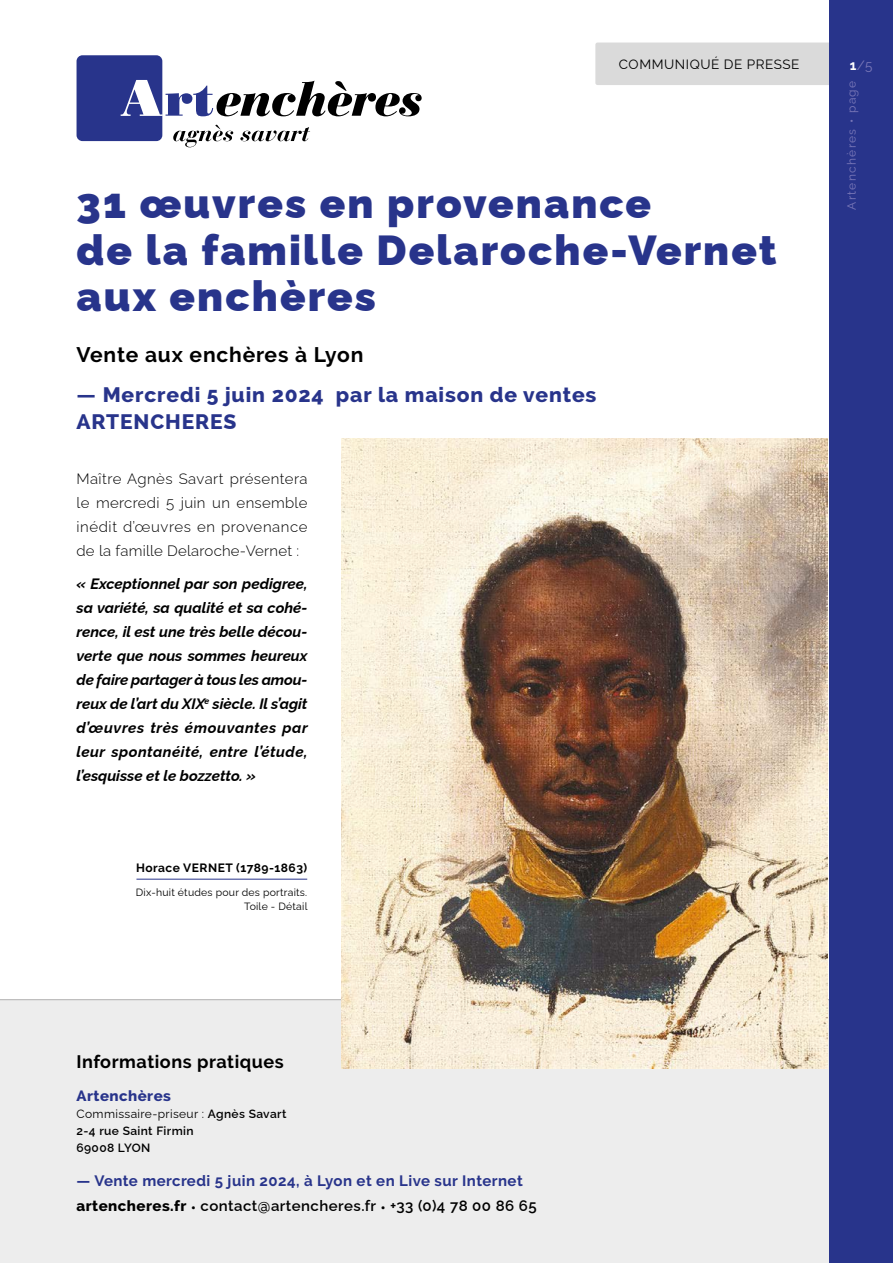
<style>
.page{position:relative;width:893px;height:1263px;background:#fff}
.page>*{position:absolute;margin:0;border:0;box-sizing:border-box;transform-origin:0 0}
.t1{font:900 42px/46.5px "Raleway";letter-spacing:.05em;color:#28348b}
.t2{font:800 21px/27px "Raleway";letter-spacing:.04em;color:#28348b}
.t3{font:700 21px "Raleway";letter-spacing:.04em;color:#000}
.t4{font:700 18px "Raleway";letter-spacing:.03em;color:#000}
.t5{font:italic 700 15px/24px "Raleway";letter-spacing:.025em;color:#000;text-align:justify}
.t6{font:300 15px/24px "Raleway";letter-spacing:.015em;color:#000;text-align:justify}
.t7{font:700 15px/25.2px "Raleway";letter-spacing:.03em;color:#28348b}
.t8{font:800 15px "Raleway";letter-spacing:.03em;color:#28348b}
.t9{font:13.5px "Raleway";letter-spacing:.04em;color:#000}
.t10{font:13.5px "Raleway";color:#7a78b8}
.t11{font:600 12px/16.8px "Raleway";letter-spacing:.03em;color:#000}
.t12{font:700 12px "Raleway";letter-spacing:.04em;color:#000}
.t13{font:12px "Raleway";letter-spacing:.11em;color:#7a78b8}
.t14{font:10.5px/14.7px "Raleway";letter-spacing:.02em;color:#000;text-align:right}
.s1{font-weight:700}
.s2{font-weight:700;color:#fff}
.s3{font-weight:400}
.s4{font-weight:800;color:#000}
.s5{font-weight:600;color:#000}
</style>
<div class="page">
<div style="left:595px;top:43px;width:234px;height:42px;background:#dadada"></div>
<div style="left:0;top:999px;width:829px;height:264px;background:#ededed"></div>
<img style="left:342px;top:438px;width:485px;height:630px">
<div style="left:77px;top:55px;width:85px;height:86px;background:#28348b;border-radius:6px"></div>
<svg style="left:121px;top:80px;width:301px;height:36px"></svg>
<svg style="left:173px;top:125px;width:137px;height:22px"></svg>
<div style="left:829px;top:0;width:64px;height:1263px;background:#28348b"></div>
<hr style="left:136px;top:879px;width:171px;height:1px;background:#28348b">
<p class="t9" style="left:619px;top:54px;width:182px">COMMUNIQUÉ DE PRESSE</p>
<h1 class="t1" style="left:77px;top:175px;width:702px">31 œuvres en provenance<br>de la famille Delaroche-Vernet aux enchères</h1>
<h2 class="t3" style="left:77px;top:343px;width:288px">Vente aux enchères à Lyon</h2>
<h2 class="t2" style="left:77px;top:381px;width:521px"><span class="s1">—</span> Mercredi 5 juin 2024 par la maison de ventes<br>ARTENCHERES</h2>
<p class="t6" style="left:77px;top:465px;width:233px">Maître Agnès Savart présentera le mercredi 5 juin un ensemble inédit d’œuvres en provenance de la famille Delaroche-Vernet :</p>
<p class="t5" style="left:77px;top:570px;width:233px">« Exceptionnel par son pedigree, sa variété, sa qualité et sa cohé&shy;rence, il est une très belle décou&shy;verte que nous sommes heureux de faire partager à tous les amou&shy;reux de l’art du XIX<sup>e</sup> siècle. Il s’agit d’œuvres très émouvantes par leur spontanéité, entre l’étude, l’esquisse et le bozzetto. »</p>
<p class="t12" style="left:136px;top:861px;width:173px">Horace VERNET (1789-1863)</p>
<p class="t14" style="left:136px;top:883px;width:173px">Dix-huit études pour des portraits.<br>Toile - Détail</p>
<p class="t10" style="left:850px;top:54px;width:24px"><span class="s2">1</span>/5</p>
<p class="t13" style="left:842px;top:210px;width:130px;rotate:-90deg">Artenchères • page</p>
<p class="t4" style="left:77px;top:1051px;width:209px">Informations pratiques</p>
<p class="t8" style="left:77px;top:1088px;width:96px">Artenchères</p>
<p class="t11" style="left:77px;top:1104px;width:211px"><span class="s3">Commissaire-priseur :</span> Agnès Savart<br>2-4 rue Saint Firmin<br>69008 LYON</p>
<p class="t7" style="left:77px;top:1168px;width:462px">— Vente mercredi 5 juin 2024, à Lyon et en Live sur Internet <span class="s4">artencheres.fr</span> <span class="s5">• contact@artencheres.fr • +33 (0)4 78 00 86 65</span></p>
</div>
